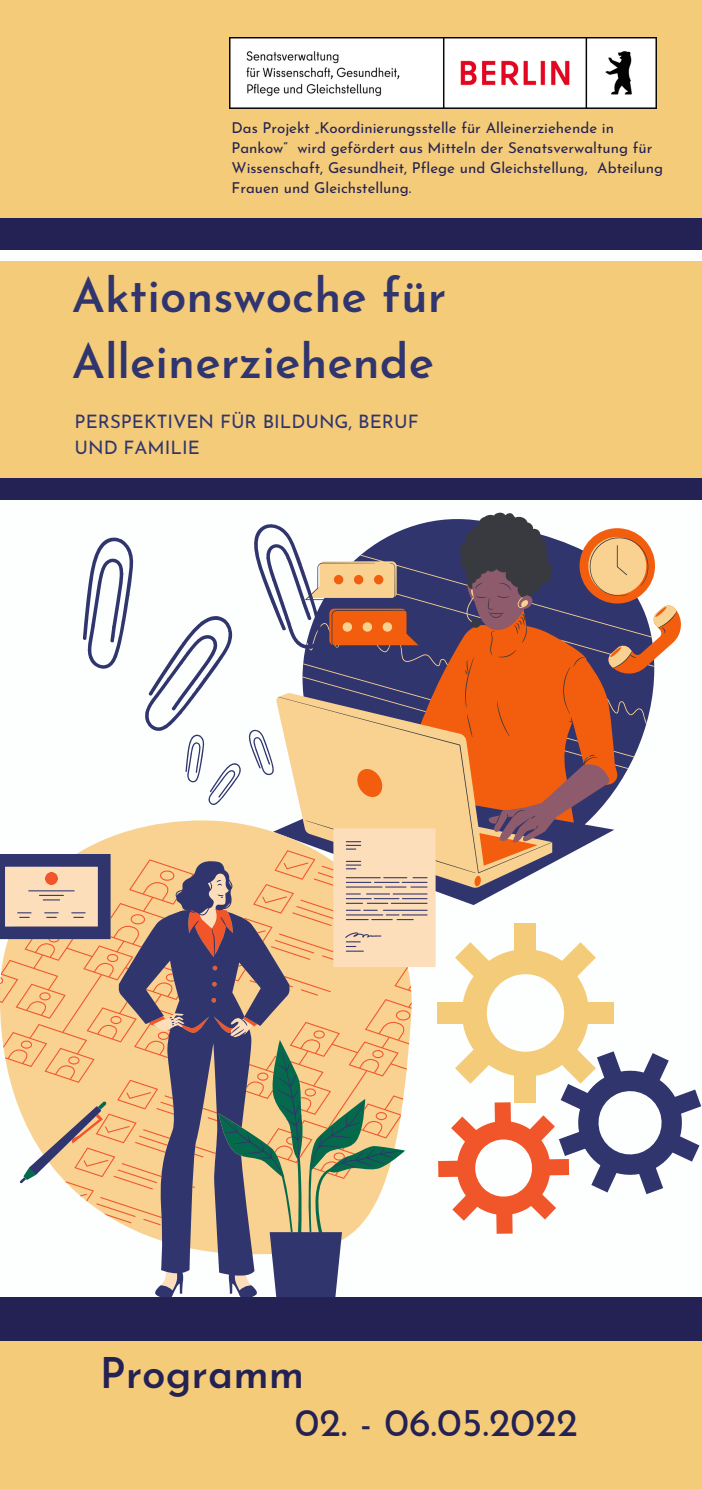
<style>
.page{position:relative;width:702px;height:1489px;background:#fff}
.page>*{position:absolute;margin:0;border:0;box-sizing:border-box;transform-origin:0 0}
.t1{font:600 47.5px/66px "Josefin Sans";color:#31356e}
.t2{font:600 42.25px "Josefin Sans";color:#242254}
.t3{font:39.25px "Josefin Sans";color:#242254}
.t4{font:18.5px/26px "Josefin Sans";color:#31356e}
.t5{font:15px/20px "Josefin Sans";color:#242254}
</style>
<div class="page">
<div style="left:0;top:0;width:701px;height:249px;background:#242254"></div>
<div style="left:0;top:288px;width:701px;height:212px;background:#242254"></div>
<div style="left:0;top:262px;width:701px;height:216px;background:#f4cb78"></div>
<svg style="left:435px;top:888px;width:71px;height:17px"></svg>
<svg style="left:435px;top:873px;width:99px;height:15px"></svg>
<svg style="left:283px;top:512px;width:394px;height:361px"></svg>
<svg style="left:101px;top:828px;width:334px;height:139px;background:#ebcda5"></svg>
<svg style="left:0;top:841px;width:427px;height:456px"></svg>
<div style="left:514px;top:924px;width:22px;height:42px;background:#f4cb78"></div>
<div style="left:436px;top:1002px;width:42px;height:22px;background:#f4cb78"></div>
<div style="left:438px;top:1160px;width:31px;height:17px;background:#f1562b"></div>
<div style="left:496px;top:1202px;width:16px;height:32px;background:#f1562b"></div>
<svg style="left:451px;top:942px;width:249px;height:279px"></svg>
<svg style="left:83px;top:525px;width:237px;height:206px"></svg>
<div style="left:0;top:0;width:701px;height:217px;background:#f4cb78"></div>
<div style="left:0;top:1297px;width:701px;height:192px;background:#242254"></div>
<div style="left:0;top:1341px;width:701px;height:148px;background:#f4cb78"></div>
<svg style="left:185px;top:730px;width:89px;height:75px"></svg>
<img style="left:229px;top:37px;width:426px;height:72px">
<p class="t5" style="left:231px;top:119px;width:433px">Das Projekt „Koordinierungsstelle für Alleinerziehende in Pankow“ wird gefördert aus Mitteln der Senatsverwaltung für Wissenschaft, Gesundheit, Pflege und Gleichstellung, Abteilung Frauen und Gleichstellung.</p>
<p class="t1" style="left:72px;top:267px;width:376px">Aktionswoche für<br>Alleinerziehende</p>
<p class="t4" style="left:75px;top:410px;width:345px">PERSPEKTIVEN FÜR BILDUNG, BERUF<br>UND FAMILIE</p>
<p class="t2" style="left:100px;top:1356px;width:206px">Programm</p>
<p class="t3" style="left:295px;top:1406px;width:284px">02. - 06.05.2022</p>
</div>
